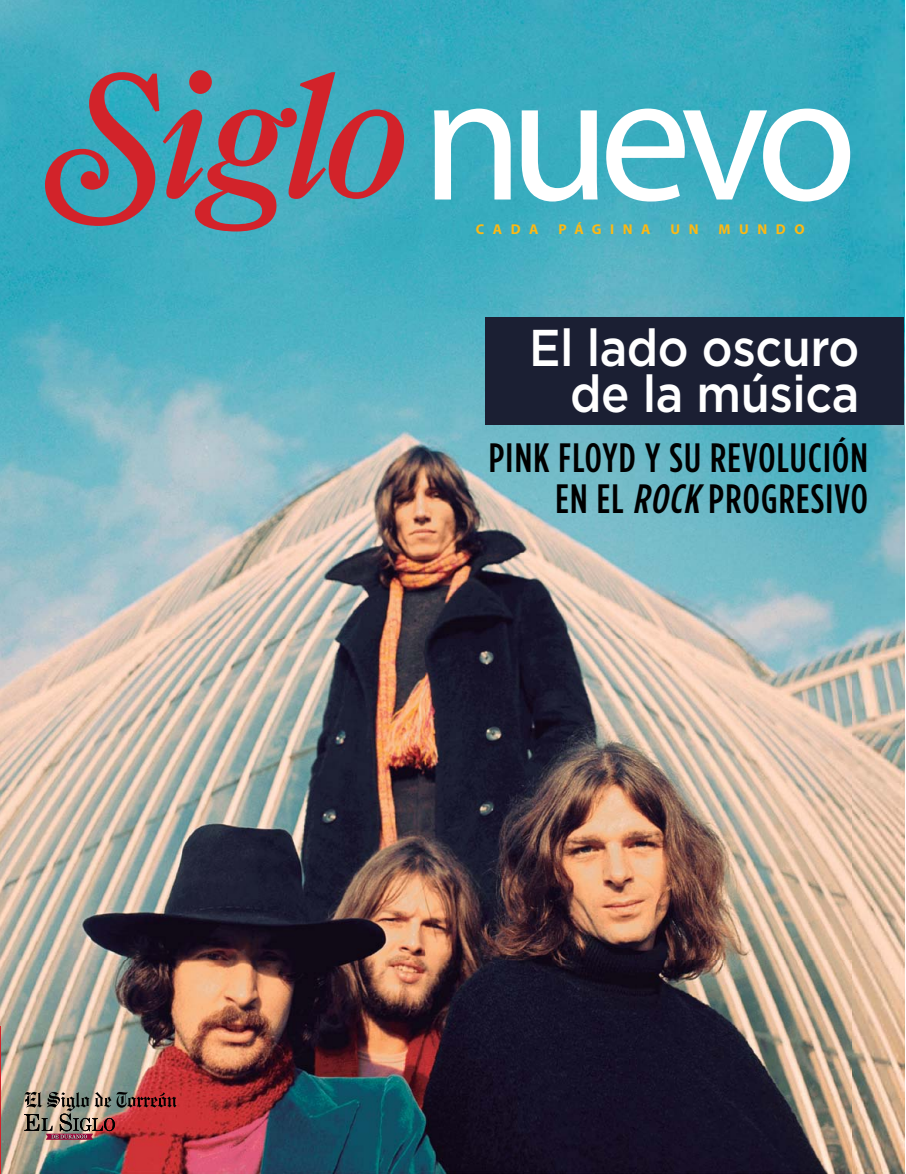
<style>
.page{position:relative;width:906px;height:1174px;background:#fff}
.page>*{position:absolute;margin:0;border:0;box-sizing:border-box;transform-origin:0 0}
.t1{font:500 51.6px/46.3px "Gotham";letter-spacing:-.01em;color:#fff;text-align:right;scale:.91 1}
.t2{font:500 40.95px/40.5px "Gotham Condensed";letter-spacing:.03em;color:#000;text-align:right}
.t3{font:700 14.25px "Myriad Pro";letter-spacing:.6em;color:#fdb913}
.s1{font-style:italic}
</style>
<div class="page">
<img style="left:0;top:0;width:904px;height:1174px">
<svg style="left:434px;top:109px;width:416px;height:92px"></svg>
<svg style="left:45px;top:70px;width:359px;height:161px"></svg>
<hr style="left:0;top:1026px;width:1px;height:148px;background:#d2232a">
<img style="left:25px;top:1092px;width:152px;height:19px">
<img style="left:24px;top:1113px;width:91px;height:26px">
<div style="left:485px;top:317px;width:419px;height:108px;background:#1b1f33"></div>
<p class="t3" style="left:476px;top:220px;width:64px">CADA</p>
<p class="t3" style="left:558px;top:220px;width:94px">PÁGINA</p>
<p class="t3" style="left:670px;top:220px;width:30px">U N</p>
<p class="t3" style="left:718px;top:220px;width:87px">MUNDO</p>
<p class="t1" style="left:529px;top:324px;width:364px">El lado oscuro de la música</p>
<p class="t2" style="left:489px;top:437px;width:381px">PINK FLOYD Y SU REVOLUCIÓN<br>EN EL <span class="s1">ROCK</span> PROGRESIVO</p>
</div>
